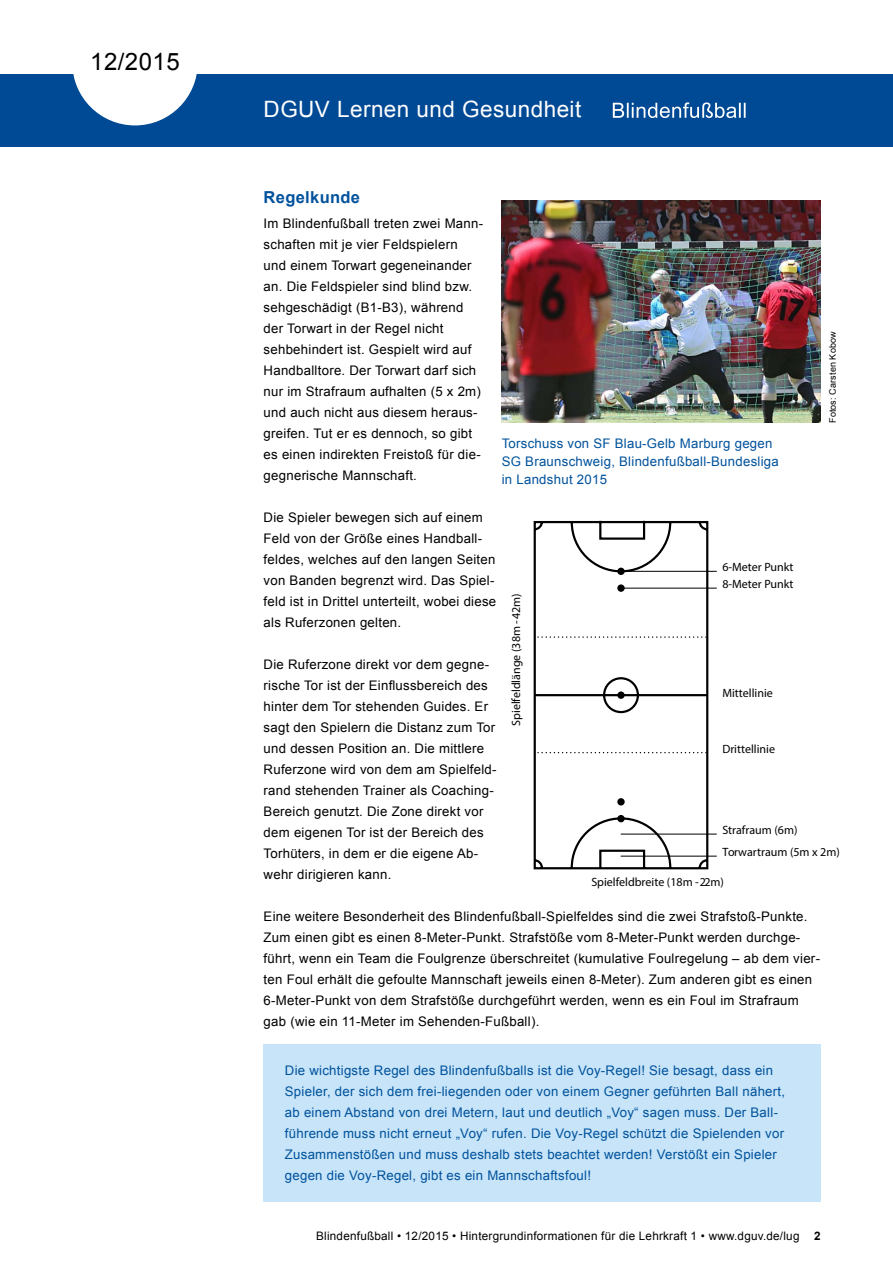
<style>
.page{position:relative;width:893px;height:1263px;background:#fff}
.page>*{position:absolute;margin:0;border:0;box-sizing:border-box;transform-origin:0 0}
.t1{font:24px "Arial";letter-spacing:.02em;color:#000}
.t2{font:22.5px "Arial";letter-spacing:.02em;color:#fff}
.t3{font:700 16.5px "Arial";letter-spacing:.02em;color:#00529c}
.t4{font:13.2px/21px "Arial";letter-spacing:.02em;color:#000}
.t5{font:13.2px/21px "Arial";letter-spacing:.02em;color:#00529c}
.t6{font:12px/16.8px "Myriad Pro";color:#000}
.t7{font:11.7px "Arial";letter-spacing:.02em;color:#000}
.t8{font:700 11.7px "Arial";color:#000}
.t9{font:9px "Arial";letter-spacing:.015em;color:#000}
</style>
<div class="page">
<div style="left:0;top:74px;width:893px;height:73px;background:#004994"></div>
<div style="left:72px;top:0;width:126px;height:125px;background:#fff;border-radius:50%"></div>
<img style="left:502px;top:201px;width:319px;height:222px">
<svg style="left:533px;top:520px;width:177px;height:350px"></svg>
<div style="left:617px;top:568px;width:8px;height:7px;background:#000;border-radius:50%"></div>
<div style="left:617px;top:584px;width:8px;height:8px;background:#000;border-radius:50%"></div>
<div style="left:617px;top:798px;width:8px;height:7px;background:#000;border-radius:50%"></div>
<div style="left:617px;top:815px;width:8px;height:7px;background:#000;border-radius:50%"></div>
<svg style="left:533px;top:676px;width:176px;height:38px"></svg>
<svg style="left:535px;top:751px;width:174px;height:3px"></svg>
<svg style="left:535px;top:636px;width:174px;height:2px"></svg>
<hr style="left:621px;top:571px;width:95px;height:1px;background:#000">
<hr style="left:621px;top:588px;width:95px;height:1px;background:#000">
<hr style="left:621px;top:834px;width:95px;height:1px;background:#000">
<hr style="left:621px;top:856px;width:95px;height:1px;background:#000">
<div style="left:264px;top:1044px;width:557px;height:157px;background:#c7e4f8"></div>
<svg style="left:613px;top:102px;width:133px;height:16px"></svg>
<h1 class="t1" style="left:90px;top:46px;width:91px">12/2015</h1>
<h2 class="t2" style="left:264px;top:95px;width:319px">DGUV Lernen und Gesundheit</h2>
<p class="t3" style="left:264px;top:186px;width:98px">Regelkunde</p>
<p class="t4" style="left:264px;top:213px;width:221px">Im Blindenfußball treten zwei Mann&shy;schaften mit je vier Feldspielern und einem Torwart gegeneinander an. Die Feldspieler sind blind bzw. sehgeschädigt (B1-B3), während der Torwart in der Regel nicht sehbehindert ist. Gespielt wird auf Handballtore. Der Torwart darf sich nur im Strafraum aufhalten (5 x 2m) und auch nicht aus diesem heraus&shy;greifen. Tut er es dennoch, so gibt es einen indirekten Freistoß für die&shy;gegnerische Mannschaft.</p>
<p class="t4" style="left:264px;top:507px;width:234px">Die Spieler bewegen sich auf einem Feld von der Größe eines Handball&shy;feldes, welches auf den langen Seiten von Banden begrenzt wird. Das Spiel&shy;feld ist in Drittel unterteilt, wobei diese als Ruferzonen gelten.</p>
<p class="t4" style="left:264px;top:654px;width:235px">Die Ruferzone direkt vor dem gegne&shy;rische Tor ist der Einflussbereich des hinter dem Tor stehenden Guides. Er sagt den Spielern die Distanz zum Tor und dessen Position an. Die mittlere Ruferzone wird von dem am Spielfeld&shy;rand stehenden Trainer als Coaching-Bereich genutzt. Die Zone direkt vor dem eigenen Tor ist der Bereich des Torhüters, in dem er die eigene Ab&shy;wehr dirigieren kann.</p>
<p class="t4" style="left:264px;top:906px;width:558px">Eine weitere Besonderheit des Blindenfußball-Spielfeldes sind die zwei Strafstoß-Punkte.<br>Zum einen gibt es einen 8-Meter-Punkt. Strafstöße vom 8-Meter-Punkt werden durchge&shy;führt, wenn ein Team die Foulgrenze überschreitet (kumulative Foulregelung – ab dem vier&shy;ten Foul erhält die gefoulte Mannschaft jeweils einen 8-Meter). Zum anderen gibt es einen 6-Meter-Punkt von dem Strafstöße durchgeführt werden, wenn es ein Foul im Strafraum gab (wie ein 11-Meter im Sehenden-Fußball).</p>
<p class="t9" style="left:827px;top:423px;width:93px;rotate:-90deg">Fotos: Carsten Kobow</p>
<p class="t5" style="left:502px;top:434px;width:279px;line-height:18px">Torschuss von SF Blau-Gelb Marburg gegen<br>SG Braunschweig, Blindenfußball-Bundesliga in Landshut 2015</p>
<p class="t6" style="left:722px;top:559px;width:73px">6-Meter Punkt<br>8-Meter Punkt</p>
<p class="t6" style="left:507px;top:726px;width:134px;rotate:-90deg">Spielfeldlänge (38m -42m)</p>
<p class="t6" style="left:722px;top:684px;width:52px">Mittellinie</p>
<p class="t6" style="left:722px;top:740px;width:54px">Drittellinie</p>
<p class="t6" style="left:722px;top:819px;width:119px;line-height:22px">Strafraum (6m)<br>Torwartraum (5m x 2m)</p>
<p class="t6" style="left:591px;top:873px;width:134px">Spielfeldbreite (18m - 22m)</p>
<p class="t5" style="left:285px;top:1060px;width:502px">Die wichtigste Regel des Blindenfußballs ist die Voy-Regel! Sie besagt, dass ein Spieler, der sich dem frei-liegenden oder von einem Gegner geführten Ball nähert, ab einem Abstand von drei Metern, laut und deutlich „Voy“ sagen muss. Der Ball&shy;führende muss nicht erneut „Voy“ rufen. Die Voy-Regel schützt die Spielenden vor Zusammenstößen und muss deshalb stets beachtet werden! Verstößt ein Spieler gegen die Voy-Regel, gibt es ein Mannschaftsfoul!</p>
<p class="t7" style="left:316px;top:1228px;width:485px">Blindenfußball • 12/2015 • Hintergrundinformationen für die Lehrkraft 1 • www.dguv.de/lug</p>
<p class="t8" style="left:814px;top:1228px;width:8px">2</p>
</div>
